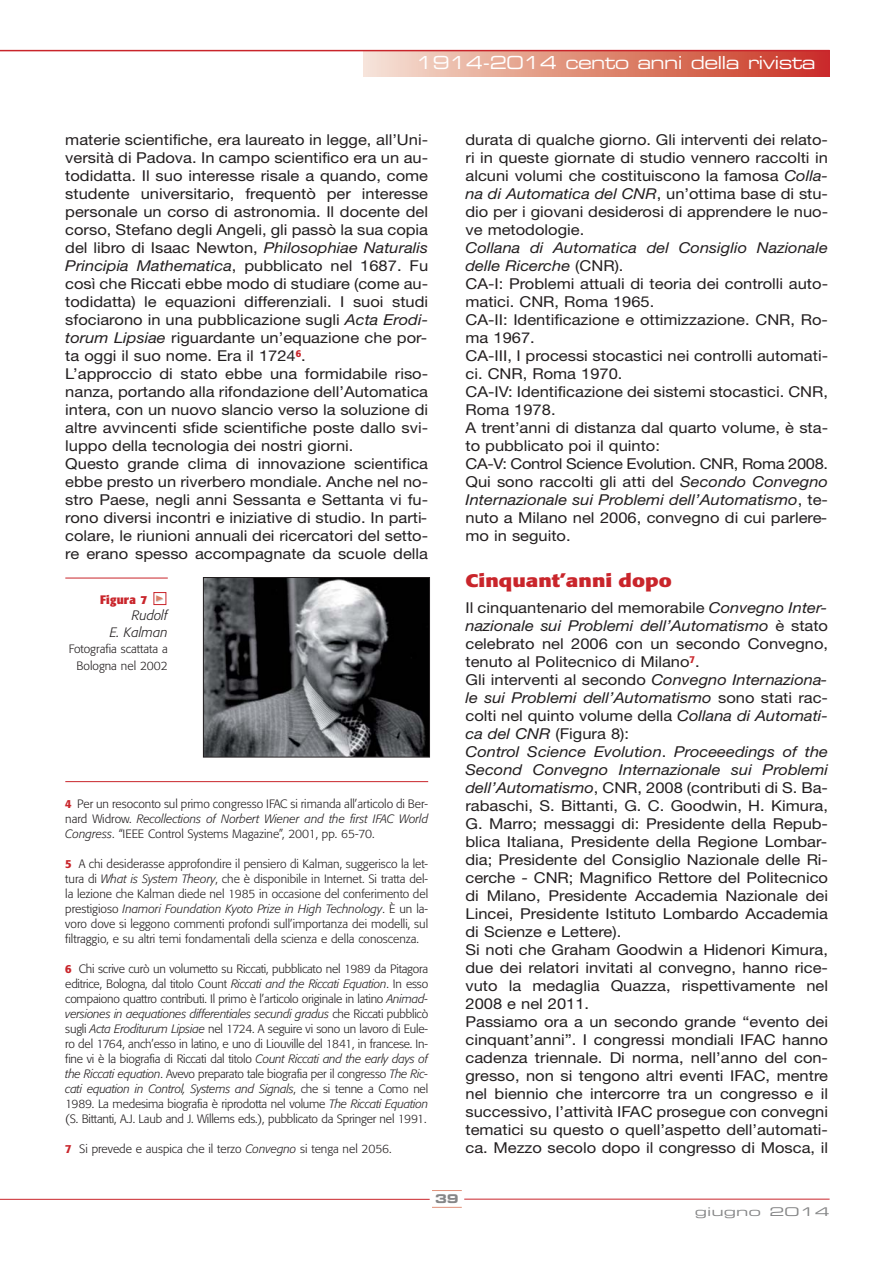
<style>
.page{position:relative;width:893px;height:1263px;background:#fff}
.page>*{position:absolute;margin:0;border:0;box-sizing:border-box;transform-origin:0 0}
.t1{font:18px "Eurostile Extended Two";letter-spacing:-.04em;color:#fff}
.t2{font:700 18px "Formata";color:#c9252b;scale:1.2 1}
.t3{font:15px/18px "Helvetica Neue";color:#231f20;scale:1.1 1}
.t4{font:italic 300 13.5px/16.5px "Formata";color:#231f20;text-align:right}
.t5{font:700 condensed 12.15px "Formata";letter-spacing:.015em;color:#c9252b;scale:1.11 1}
.t6{font:300 12px/15px "Formata";letter-spacing:-.005em;color:#231f20;text-align:justify}
.t7{font:12px "Eurostile Extended Two";color:#858687;scale:1.3 1}
.t8{font:12px "Eurostile Bold Extended Two";color:#858687}
.t9{font:9px "Zeal";color:#ccc}
.s1{font-style:italic}
.s2{font-weight:500;font-stretch:condensed;font-size:12.15px;color:#c9252b}
</style>
<div class="page">
<div style="left:364px;top:51px;width:465px;height:25px;background:linear-gradient(to right,#f5e2cf,#c9301f)"></div>
<hr style="left:464px;top:1199px;width:365px;height:1px;background:#c9252b">
<hr style="left:432px;top:1190px;width:30px;height:1px;background:#e09179">
<hr style="left:432px;top:1207px;width:30px;height:1px;background:#e09179">
<hr style="left:0;top:1199px;width:429px;height:1px;background:#c9252b">
<hr style="left:0;top:50px;width:829px;height:1px;background:#c9252b">
<img style="left:205px;top:579px;width:222px;height:176px">
<div style="left:203px;top:577px;width:226px;height:180px;border:1px solid #231f20"></div>
<hr style="left:65px;top:578px;width:103px;height:1px;background:#c9252b">
<div style="left:153px;top:592px;width:13px;height:13px;border:1px solid #c9252b"></div>
<hr style="left:65px;top:781px;width:363px;height:1px;background:#c9252b">
<p class="t1" style="left:416px;top:56px;width:401px">1914-2014 cento anni della rivista</p>
<p class="t3" style="left:65px;top:132px;width:331px">materie scientifiche, era laureato in legge, all’Uni&shy;versità di Padova. In campo scientifico era un au&shy;todidatta. Il suo interesse risale a quando, come studente universitario, frequentò per interesse personale un corso di astronomia. Il docente del corso, Stefano degli Angeli, gli passò la sua copia del libro di Isaac Newton, <span class="s1">Philosophiae Naturalis Principia Mathematica</span>, pubblicato nel 1687. Fu così che Riccati ebbe modo di studiare (come au&shy;todidatta) le equazioni differenziali. I suoi studi sfociarono in una pubblicazione sugli <span class="s1">Acta Erodi&shy;torum Lipsiae</span> riguardante un’equazione che por&shy;ta oggi il suo nome. Era il 1724<sup>6</sup>.<br>L’approccio di stato ebbe una formidabile riso&shy;nanza, portando alla rifondazione dell’Automatica intera, con un nuovo slancio verso la soluzione di altre avvincenti sfide scientifiche poste dallo svi&shy;luppo della tecnologia dei nostri giorni.<br>Questo grande clima di innovazione scientifica ebbe presto un riverbero mondiale. Anche nel no&shy;stro Paese, negli anni Sessanta e Settanta vi fu&shy;rono diversi incontri e iniziative di studio. In parti&shy;colare, le riunioni annuali dei ricercatori del setto&shy;re erano spesso accompagnate da scuole della</p>
<p class="t3" style="left:465px;top:132px;width:331px;text-align:justify">durata di qualche giorno. Gli interventi dei relato&shy;ri in queste giornate di studio vennero raccolti in alcuni volumi che costituiscono la famosa <span class="s1">Colla&shy;na di Automatica del CNR</span>, un’ottima base di stu&shy;dio per i giovani desiderosi di apprendere le nuo&shy;ve metodologie.</p>
<p class="t3" style="left:465px;top:240px;width:331px"><span class="s1">Collana di Automatica del Consiglio Nazionale delle Ricerche</span> (CNR).<br>CA-I: Problemi attuali di teoria dei controlli auto&shy;matici. CNR, Roma 1965.<br>CA-II: Identificazione e ottimizzazione. CNR, Ro&shy;ma 1967.<br>CA-III, I processi stocastici nei controlli automati&shy;ci. CNR, Roma 1970.<br>CA-IV: Identificazione dei sistemi stocastici. CNR, Roma 1978.<br>A trent’anni di distanza dal quarto volume, è sta&shy;to pubblicato poi il quinto:<br>CA-V: Control Science Evolution. CNR, Roma 2008.<br>Qui sono raccolti gli atti del <span class="s1">Secondo Convegno Internazionale sui Problemi dell’Automatismo</span>, te&shy;nuto a Milano nel 2006, convegno di cui parlere&shy;mo in seguito.</p>
<p class="t2" style="left:465px;top:573px;width:173px">Cinquant’anni dopo</p>
<p class="t3" style="left:465px;top:600px;width:331px">Il cinquantenario del memorabile <span class="s1">Convegno Inter&shy;nazionale sui Problemi dell’Automatismo</span> è stato celebrato nel 2006 con un secondo Convegno, tenuto al Politecnico di Milano<sup>7</sup>.<br>Gli interventi al secondo <span class="s1">Convegno Internaziona&shy;le sui Problemi dell’Automatismo</span> sono stati rac&shy;colti nel quinto volume della <span class="s1">Collana di Automati&shy;ca del CNR</span> (Figura 8):<br><span class="s1">Control Science Evolution</span>. <span class="s1">Proceeedings of the Second Convegno Internazionale sui Problemi dell’Automatismo</span>, CNR, 2008 (contributi di S. Ba&shy;rabaschi, S. Bittanti, G. C. Goodwin, H. Kimura, G. Marro; messaggi di: Presidente della Repub&shy;blica Italiana, Presidente della Regione Lombar&shy;dia; Presidente del Consiglio Nazionale delle Ri&shy;cerche - CNR; Magnifico Rettore del Politecnico di Milano, Presidente Accademia Nazionale dei Lincei, Presidente Istituto Lombardo Accademia di Scienze e Lettere).<br>Si noti che Graham Goodwin a Hidenori Kimura, due dei relatori invitati al convegno, hanno rice&shy;vuto la medaglia Quazza, rispettivamente nel 2008 e nel 2011.<br>Passiamo ora a un secondo grande “evento dei cinquant’anni”. I congressi mondiali IFAC hanno cadenza triennale. Di norma, nell’anno del con&shy;gresso, non si tengono altri eventi IFAC, mentre nel biennio che intercorre tra un congresso e il successivo, l’attività IFAC prosegue con convegni tematici su questo o quell’aspetto dell’automati&shy;ca. Mezzo secolo dopo il congresso di Mosca, il</p>
<p class="t5" style="left:100px;top:595px;width:44px">Figura 7</p>
<p class="t4" style="left:110px;top:608px;width:60px">Rudolf<br>E. Kalman</p>
<p class="t6" style="left:69px;top:642px;width:100px;line-height:16.5px;text-align:right">Fotografia scattata a<br>Bologna nel 2002</p>
<p class="t9" style="left:156px;top:593px;width:10px">®</p>
<p class="t6" style="left:65px;top:797px;width:364px"><span class="s2">4</span> Per un resoconto sul primo congresso IFAC si rimanda all’articolo di Ber&shy;nard Widrow. <span class="s1">Recollections of Norbert Wiener and the first IFAC World Congress</span>. “IEEE Control Systems Magazine”, 2001, pp. 65-70.</p>
<p class="t6" style="left:65px;top:857px;width:364px"><span class="s2">5</span> A chi desiderasse approfondire il pensiero di Kalman, suggerisco la let&shy;tura di <span class="s1">What is System Theory</span>, che è disponibile in Internet. Si tratta del&shy;la lezione che Kalman diede nel 1985 in occasione del conferimento del prestigioso <span class="s1">Inamori Foundation Kyoto Prize in High Technology</span>. È un la&shy;voro dove si leggono commenti profondi sull’importanza dei modelli, sul filtraggio, e su altri temi fondamentali della scienza e della conoscenza.</p>
<p class="t6" style="left:65px;top:962px;width:364px"><span class="s2">6</span> Chi scrive curò un volumetto su Riccati, pubblicato nel 1989 da Pitagora editrice, Bologna, dal titolo Count <span class="s1">Riccati and the Riccati Equation</span>. In esso compaiono quattro contributi. Il primo è l’articolo originale in latino <span class="s1">Animad&shy;versiones in aequationes differentiales secundi gradus</span> che Riccati pubblicò sugli <span class="s1">Acta Eroditurum Lipsiae</span> nel 1724. A seguire vi sono un lavoro di Eule&shy;ro del 1764, anch’esso in latino, e uno di Liouville del 1841, in francese. In&shy;fine vi è la biografia di Riccati dal titolo <span class="s1">Count Riccati and the early days of the Riccati equation</span>. Avevo preparato tale biografia per il congresso <span class="s1">The Ric&shy;cati equation in Control, Systems and Signals</span>, che si tenne a Como nel 1989. La medesima biografia è riprodotta nel volume <span class="s1">The Riccati Equation </span>(S. Bittanti, A.J. Laub and J. Willems eds.), pubblicato da Springer nel 1991.</p>
<p class="t6" style="left:65px;top:1142px;width:328px"><span class="s2">7</span> Si prevede e auspica che il terzo <span class="s1">Convegno</span> si tenga nel 2056.</p>
<p class="t8" style="left:435px;top:1195px;width:25px">39</p>
<p class="t7" style="left:695px;top:1207px;width:105px">giugno 2014</p>
</div>
